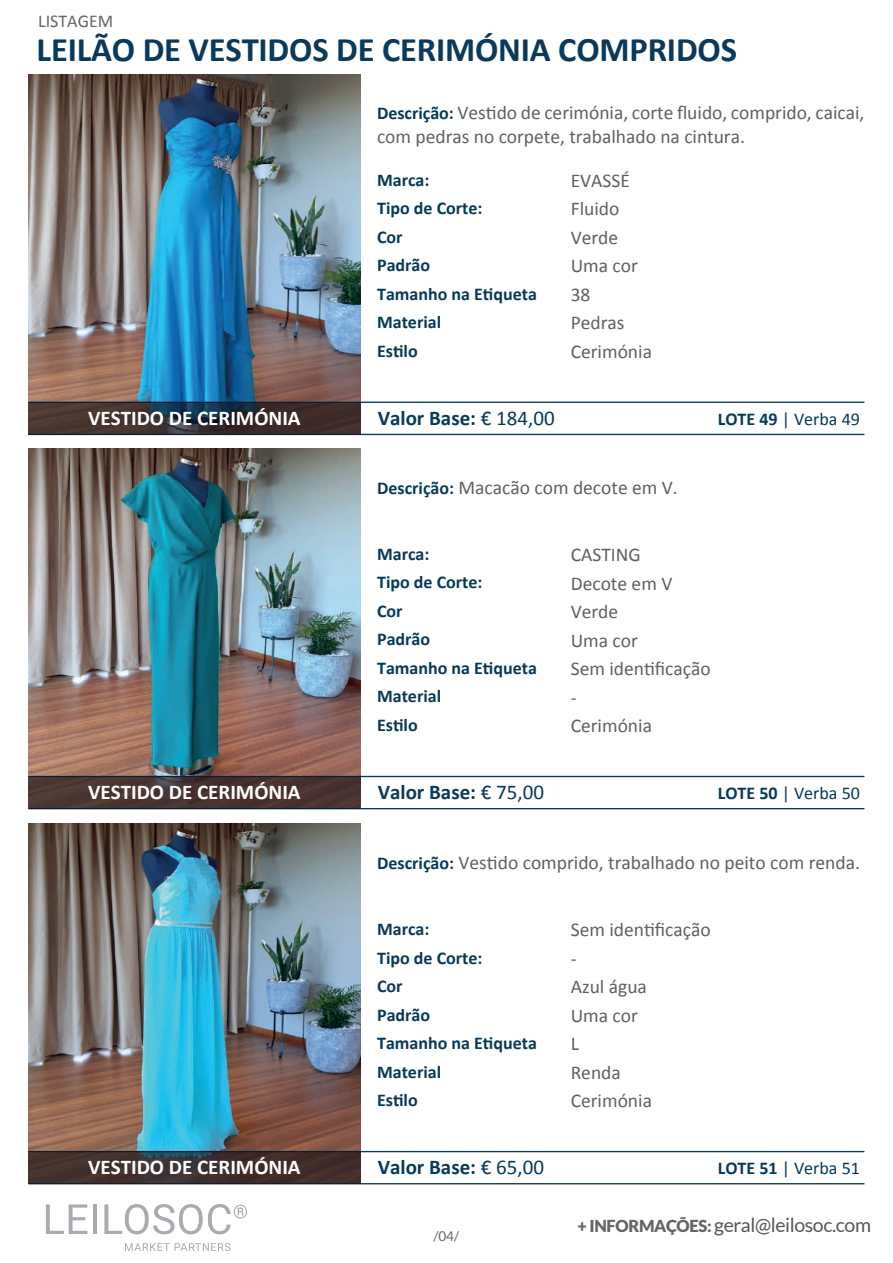
<style>
.page{position:relative;width:893px;height:1263px;background:#fff}
.page>*{position:absolute;margin:0;border:0;box-sizing:border-box;transform-origin:0 0}
.t1{font:700 34.5px "Calibri";letter-spacing:-.005em;color:#0a395c}
.t2{font:700 21px "Calibri";color:#fff}
.t3{font:700 21px "Calibri";color:#07395b}
.t4{font:19.5px/28.5px "Calibri";color:#5d6162}
.t5{font:19.5px "Lato";letter-spacing:-.02em;color:#55575c}
.t6{font:700 18px/28.5px "Calibri";color:#07395b}
.t7{font:18px "Calibri";color:#07395b}
.t8{font:18px "Calibri";color:#666}
.t9{font:13.5px "Lato";color:#636568}
.s1{font-weight:700;font-size:18px;color:#07395b}
.s2{font-weight:400}
.s3{font-weight:700}
.s4{font-weight:900;font-size:16.5px;color:#636568}
</style>
<div class="page">
<svg style="left:46px;top:1204px;width:41px;height:30px"></svg>
<hr style="left:93px;top:1204px;width:4px;height:30px;background:#a8abaf">
<svg style="left:104px;top:1204px;width:143px;height:30px"></svg>
<svg style="left:125px;top:1243px;width:105px;height:8px"></svg>
<img style="left:29px;top:74px;width:332px;height:328px">
<hr style="left:29px;top:434px;width:835px;height:1px;background:#0a395c">
<hr style="left:29px;top:402px;width:835px;height:1px;background:#0a395c">
<svg style="left:29px;top:402px;width:332px;height:32px;background:#382f32"></svg>
<img style="left:29px;top:448px;width:332px;height:328px">
<hr style="left:29px;top:808px;width:835px;height:1px;background:#0a395c">
<hr style="left:29px;top:776px;width:835px;height:1px;background:#0a395c">
<div style="left:29px;top:777px;width:332px;height:32px;background:#493431"></div>
<img style="left:29px;top:823px;width:332px;height:328px">
<hr style="left:29px;top:1183px;width:835px;height:1px;background:#0a395c">
<hr style="left:29px;top:1151px;width:835px;height:1px;background:#0a395c">
<svg style="left:29px;top:1152px;width:332px;height:32px;background:#3e2f2e"></svg>
<p class="t8" style="left:38px;top:10px;width:77px">LISTAGEM</p>
<h1 class="t1" style="left:37px;top:25px;width:702px">LEILÃO DE VESTIDOS DE CERIMÓNIA COMPRIDOS</h1>
<p class="t4" style="left:377px;top:100px;width:489px;line-height:23.4px"><span class="s1">Descrição:</span> Vestido de cerimónia, corte fluido, comprido, caicai, com pedras no corpete, trabalhado na cintura.</p>
<p class="t4" style="left:570px;top:165px;width:83px">EVASSÉ<br>Fluido<br>Verde<br>Uma cor<br>38<br>Pedras<br>Cerimónia</p>
<p class="t6" style="left:377px;top:165px;width:161px">Marca:<br>Tipo de Corte:<br>Cor<br>Padrão<br>Tamanho na Etiqueta<br>Material<br>Estilo</p>
<p class="t2" style="left:88px;top:403px;width:214px">VESTIDO DE CERIMÓNIA</p>
<p class="t3" style="left:378px;top:403px;width:178px">Valor Base: <span class="s2">€ 184,00</span></p>
<p class="t7" style="left:717px;top:408px;width:144px"><span class="s3">LOTE 49</span> | Verba 49</p>
<p class="t4" style="left:377px;top:472px;width:302px"><span class="s1">Descrição:</span> Macacão com decote em V.</p>
<p class="t6" style="left:377px;top:539px;width:161px">Marca:<br>Tipo de Corte:<br>Cor<br>Padrão<br>Tamanho na Etiqueta<br>Material<br>Estilo</p>
<p class="t2" style="left:88px;top:778px;width:214px">VESTIDO DE CERIMÓNIA</p>
<p class="t3" style="left:378px;top:778px;width:168px">Valor Base: <span class="s2">€ 75,00</span></p>
<p class="t4" style="left:570px;top:540px;width:141px">CASTING<br>Decote em V<br>Verde<br>Uma cor<br>Sem identificação -<br>Cerimónia</p>
<p class="t7" style="left:717px;top:782px;width:144px"><span class="s3">LOTE 50</span> | Verba 50</p>
<p class="t4" style="left:377px;top:847px;width:484px"><span class="s1">Descrição:</span> Vestido comprido, trabalhado no peito com renda.</p>
<p class="t6" style="left:377px;top:914px;width:161px">Marca:<br>Tipo de Corte:<br>Cor<br>Padrão<br>Tamanho na Etiqueta<br>Material<br>Estilo</p>
<p class="t2" style="left:88px;top:1153px;width:214px">VESTIDO DE CERIMÓNIA</p>
<p class="t3" style="left:378px;top:1153px;width:168px">Valor Base: <span class="s2">€ 65,00</span></p>
<p class="t9" style="left:433px;top:1229px;width:27px">/04/</p>
<p class="t4" style="left:570px;top:915px;width:141px">Sem identificação -<br>Azul água<br>Uma cor<br>L<br>Renda<br>Cerimónia</p>
<p class="t7" style="left:717px;top:1157px;width:144px"><span class="s3">LOTE 51</span> | Verba 51</p>
<p class="t5" style="left:577px;top:1214px;width:295px"><span class="s4">+ INFORMAÇÕES:</span> geral@leilosoc.com</p>
</div>
